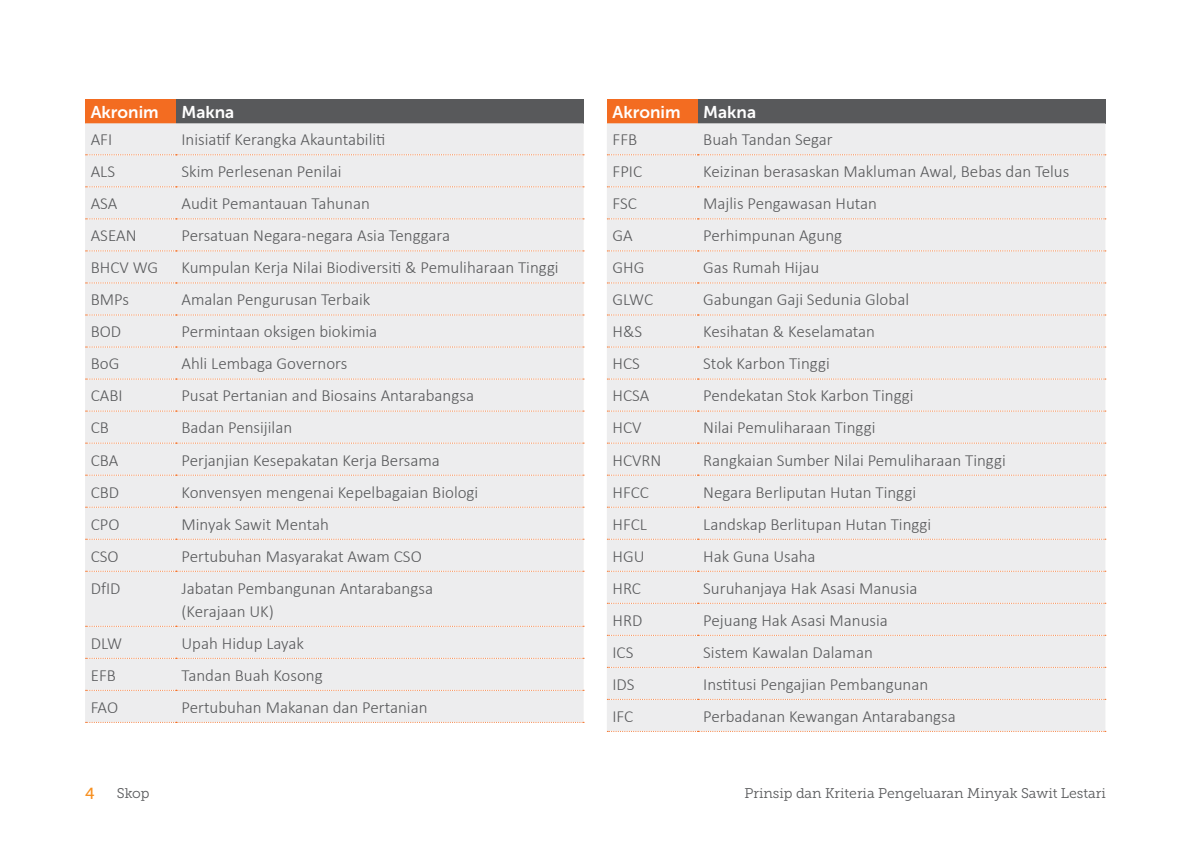
<style>
.page{position:relative;width:1191px;height:842px;background:#fff}
.page>*{position:absolute;margin:0;border:0;box-sizing:border-box;transform-origin:0 0}
.t1{font:300 17px/23px "Calibri";color:#58595b}
.t2{font:17px "Museo Sans 700";color:#fff}
.t3{font:16px "Museo Slab 500";color:#f78f1e}
.t4{font:14px "Museo Slab 300";color:#58595b}
</style>
<div class="page">
<div style="left:85px;top:99px;width:91px;height:24px;background:#f36c21"></div>
<div style="left:176px;top:99px;width:407px;height:24px;background:#58595b"></div>
<div style="left:85px;top:123px;width:498px;height:599px;background:#ededee"></div>
<svg style="left:86px;top:154px;width:498px;height:1px"></svg>
<svg style="left:86px;top:186px;width:498px;height:1px"></svg>
<svg style="left:86px;top:218px;width:498px;height:1px"></svg>
<svg style="left:86px;top:250px;width:498px;height:1px"></svg>
<svg style="left:86px;top:282px;width:498px;height:1px"></svg>
<svg style="left:86px;top:314px;width:498px;height:1px"></svg>
<svg style="left:86px;top:346px;width:498px;height:1px"></svg>
<svg style="left:86px;top:379px;width:498px;height:1px"></svg>
<svg style="left:86px;top:411px;width:498px;height:1px"></svg>
<svg style="left:86px;top:443px;width:498px;height:1px"></svg>
<svg style="left:86px;top:475px;width:498px;height:1px"></svg>
<svg style="left:86px;top:507px;width:498px;height:1px"></svg>
<svg style="left:86px;top:539px;width:498px;height:1px"></svg>
<svg style="left:86px;top:571px;width:498px;height:1px"></svg>
<svg style="left:86px;top:626px;width:498px;height:1px"></svg>
<svg style="left:86px;top:658px;width:498px;height:1px"></svg>
<svg style="left:86px;top:690px;width:498px;height:1px"></svg>
<svg style="left:86px;top:722px;width:498px;height:1px"></svg>
<div style="left:607px;top:99px;width:90px;height:24px;background:#f36c21"></div>
<div style="left:697px;top:99px;width:408px;height:24px;background:#58595b"></div>
<div style="left:607px;top:123px;width:498px;height:608px;background:#ededee"></div>
<svg style="left:607px;top:154px;width:499px;height:1px"></svg>
<svg style="left:607px;top:186px;width:499px;height:1px"></svg>
<svg style="left:607px;top:218px;width:499px;height:1px"></svg>
<svg style="left:607px;top:250px;width:499px;height:1px"></svg>
<svg style="left:607px;top:282px;width:499px;height:1px"></svg>
<svg style="left:607px;top:314px;width:499px;height:1px"></svg>
<svg style="left:607px;top:346px;width:499px;height:1px"></svg>
<svg style="left:607px;top:379px;width:499px;height:1px"></svg>
<svg style="left:607px;top:411px;width:499px;height:1px"></svg>
<svg style="left:607px;top:443px;width:499px;height:1px"></svg>
<svg style="left:607px;top:475px;width:499px;height:1px"></svg>
<svg style="left:607px;top:507px;width:499px;height:1px"></svg>
<svg style="left:607px;top:539px;width:499px;height:1px"></svg>
<svg style="left:607px;top:571px;width:499px;height:1px"></svg>
<svg style="left:607px;top:603px;width:499px;height:1px"></svg>
<svg style="left:607px;top:635px;width:499px;height:1px"></svg>
<svg style="left:607px;top:667px;width:499px;height:1px"></svg>
<svg style="left:607px;top:699px;width:499px;height:1px"></svg>
<svg style="left:607px;top:731px;width:499px;height:1px"></svg>
<p class="t2" style="left:91px;top:102px;width:69px">Akronim</p>
<p class="t2" style="left:181px;top:102px;width:54px">Makna</p>
<p class="t1" style="left:91px;top:128px;width:23px">AFI</p>
<p class="t1" style="left:181px;top:128px;width:205px">Inisiatif Kerangka Akauntabiliti</p>
<p class="t1" style="left:91px;top:160px;width:26px">ALS</p>
<p class="t1" style="left:181px;top:160px;width:162px">Skim Perlesenan Penilai</p>
<p class="t1" style="left:91px;top:192px;width:28px">ASA</p>
<p class="t1" style="left:181px;top:192px;width:190px">Audit Pemantauan Tahunan</p>
<p class="t1" style="left:91px;top:224px;width:47px">ASEAN</p>
<p class="t1" style="left:181px;top:224px;width:270px">Persatuan Negara-negara Asia Tenggara</p>
<p class="t1" style="left:91px;top:256px;width:69px">BHCV WG</p>
<p class="t1" style="left:181px;top:256px;width:379px">Kumpulan Kerja Nilai Biodiversiti &amp; Pemuliharaan Tinggi</p>
<p class="t1" style="left:91px;top:288px;width:40px">BMPs</p>
<p class="t1" style="left:181px;top:288px;width:190px">Amalan Pengurusan Terbaik</p>
<p class="t1" style="left:91px;top:320px;width:32px">BOD</p>
<p class="t1" style="left:181px;top:320px;width:197px">Permintaan oksigen biokimia</p>
<p class="t1" style="left:91px;top:352px;width:30px">BoG</p>
<p class="t1" style="left:181px;top:352px;width:167px">Ahli Lembaga Governors</p>
<p class="t1" style="left:91px;top:384px;width:33px">CABI</p>
<p class="t1" style="left:181px;top:384px;width:294px">Pusat Pertanian and Biosains Antarabangsa</p>
<p class="t1" style="left:91px;top:416px;width:20px">CB</p>
<p class="t1" style="left:181px;top:416px;width:112px">Badan Pensijilan</p>
<p class="t1" style="left:91px;top:448px;width:29px">CBA</p>
<p class="t1" style="left:181px;top:448px;width:260px">Perjanjian Kesepakatan Kerja Bersama</p>
<p class="t1" style="left:91px;top:480px;width:30px">CBD</p>
<p class="t1" style="left:181px;top:480px;width:298px">Konvensyen mengenai Kepelbagaian Biologi</p>
<p class="t1" style="left:91px;top:512px;width:30px">CPO</p>
<p class="t1" style="left:181px;top:512px;width:149px">Minyak Sawit Mentah</p>
<p class="t1" style="left:91px;top:544px;width:29px">CSO</p>
<p class="t1" style="left:181px;top:544px;width:242px">Pertubuhan Masyarakat Awam CSO</p>
<p class="t1" style="left:91px;top:576px;width:31px">DfID</p>
<p class="t1" style="left:181px;top:576px;width:253px">Jabatan Pembangunan Antarabangsa (Kerajaan UK)</p>
<p class="t1" style="left:91px;top:631px;width:33px">DLW</p>
<p class="t1" style="left:181px;top:631px;width:124px">Upah Hidup Layak</p>
<p class="t1" style="left:91px;top:663px;width:27px">EFB</p>
<p class="t1" style="left:181px;top:663px;width:143px">Tandan Buah Kosong</p>
<p class="t1" style="left:91px;top:695px;width:29px">FAO</p>
<p class="t1" style="left:181px;top:695px;width:247px">Pertubuhan Makanan dan Pertanian</p>
<p class="t2" style="left:612px;top:102px;width:70px">Akronim</p>
<p class="t2" style="left:703px;top:102px;width:54px">Makna</p>
<p class="t1" style="left:612px;top:128px;width:26px">FFB</p>
<p class="t1" style="left:703px;top:128px;width:131px">Buah Tandan Segar</p>
<p class="t1" style="left:612px;top:160px;width:31px">FPIC</p>
<p class="t1" style="left:703px;top:160px;width:368px">Keizinan berasaskan Makluman Awal, Bebas dan Telus</p>
<p class="t1" style="left:612px;top:192px;width:26px">FSC</p>
<p class="t1" style="left:703px;top:192px;width:175px">Majlis Pengawasan Hutan</p>
<p class="t1" style="left:612px;top:224px;width:22px">GA</p>
<p class="t1" style="left:703px;top:224px;width:140px">Perhimpunan Agung</p>
<p class="t1" style="left:612px;top:256px;width:33px">GHG</p>
<p class="t1" style="left:703px;top:256px;width:118px">Gas Rumah Hijau</p>
<p class="t1" style="left:612px;top:288px;width:42px">GLWC</p>
<p class="t1" style="left:703px;top:288px;width:207px">Gabungan Gaji Sedunia Global</p>
<p class="t1" style="left:612px;top:320px;width:31px">H&amp;S</p>
<p class="t1" style="left:703px;top:320px;width:173px">Kesihatan &amp; Keselamatan</p>
<p class="t1" style="left:612px;top:352px;width:29px">HCS</p>
<p class="t1" style="left:703px;top:352px;width:128px">Stok Karbon Tinggi</p>
<p class="t1" style="left:612px;top:384px;width:38px">HCSA</p>
<p class="t1" style="left:703px;top:384px;width:212px">Pendekatan Stok Karbon Tinggi</p>
<p class="t1" style="left:612px;top:416px;width:31px">HCV</p>
<p class="t1" style="left:703px;top:416px;width:174px">Nilai Pemuliharaan Tinggi</p>
<p class="t1" style="left:612px;top:448px;width:50px">HCVRN</p>
<p class="t1" style="left:703px;top:448px;width:304px">Rangkaian Sumber Nilai Pemuliharaan Tinggi</p>
<p class="t1" style="left:612px;top:480px;width:38px">HFCC</p>
<p class="t1" style="left:703px;top:480px;width:214px">Negara Berliputan Hutan Tinggi</p>
<p class="t1" style="left:612px;top:512px;width:36px">HFCL</p>
<p class="t1" style="left:703px;top:512px;width:230px">Landskap Berlitupan Hutan Tinggi</p>
<p class="t1" style="left:612px;top:544px;width:33px">HGU</p>
<p class="t1" style="left:703px;top:544px;width:114px">Hak Guna Usaha</p>
<p class="t1" style="left:612px;top:576px;width:30px">HRC</p>
<p class="t1" style="left:703px;top:576px;width:216px">Suruhanjaya Hak Asasi Manusia</p>
<p class="t1" style="left:612px;top:608px;width:31px">HRD</p>
<p class="t1" style="left:703px;top:608px;width:186px">Pejuang Hak Asasi Manusia</p>
<p class="t1" style="left:612px;top:640px;width:22px">ICS</p>
<p class="t1" style="left:703px;top:640px;width:171px">Sistem Kawalan Dalaman</p>
<p class="t1" style="left:612px;top:672px;width:24px">IDS</p>
<p class="t1" style="left:703px;top:672px;width:226px">Institusi Pengajian Pembangunan</p>
<p class="t1" style="left:612px;top:704px;width:22px">IFC</p>
<p class="t1" style="left:703px;top:704px;width:254px">Perbadanan Kewangan Antarabangsa</p>
<p class="t3" style="left:85px;top:784px;width:11px">4</p>
<p class="t4" style="left:117px;top:785px;width:34px">Skop</p>
<p class="t4" style="left:744px;top:785px;width:363px">Prinsip dan Kriteria Pengeluaran Minyak Sawit Lestari</p>
</div>
